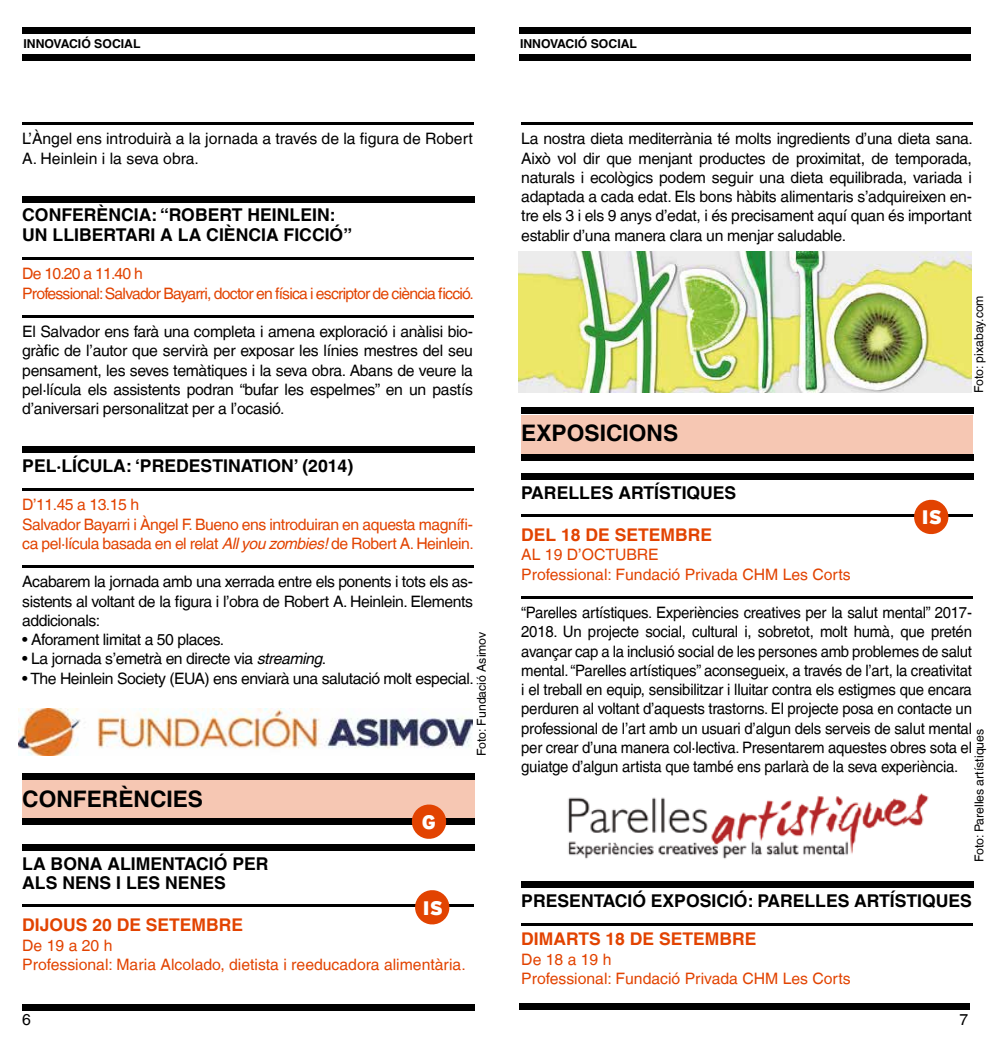
<style>
.page{position:relative;width:993px;height:1042px;background:#fff}
.page>*{position:absolute;margin:0;border:0;box-sizing:border-box;transform-origin:0 0}
.t1{font:700 22.75px "Helvetica LT";color:#000}
.t2{font:900 19.43px "Interstate Mono";color:#fff}
.t3{font:700 17.68px/19.2px "Helvetica LT";color:#000}
.t4{font:700 17.5px "Helvetica LT";color:#e24301}
.t5{font:15.75px/19.2px "Helvetica LT";letter-spacing:-.02em;color:#000;text-align:justify}
.t6{font:15.75px/19.2px "Helvetica LT";letter-spacing:-.02em;color:#000;text-align:justify;scale:.95 1}
.t7{font:15.75px/19.2px "Helvetica LT";color:#e24301}
.t8{font:15.75px/19.2px "Helvetica LT";letter-spacing:-.03em;color:#e24301}
.t9{font:15.75px/19.2px "Helvetica LT";letter-spacing:-.05em;color:#e24301}
.t10{font:15.75px/19.2px "Helvetica LT";color:#000}
.t11{font:12.25px "Helvetica LT";color:#000}
.t12{font:700 12.25px "Helvetica LT";color:#000}
.s1{font-style:italic}
</style>
<div class="page">
<div style="left:22px;top:27px;width:452px;height:6px;background:#000"></div>
<div style="left:518px;top:27px;width:452px;height:6px;background:#000"></div>
<div style="left:22px;top:54px;width:452px;height:6px;background:#000"></div>
<div style="left:518px;top:54px;width:452px;height:6px;background:#000"></div>
<div style="left:22px;top:1004px;width:452px;height:6px;background:#000"></div>
<div style="left:518px;top:1003px;width:451px;height:6px;background:#000"></div>
<div style="left:521px;top:415px;width:451px;height:43px;background:#f6c7b3"></div>
<div style="left:22px;top:777px;width:452px;height:46px;background:#f6c7b3"></div>
<hr style="left:22px;top:122px;width:451px;height:3px;background:#000">
<div style="left:22px;top:196px;width:452px;height:6px;background:#000"></div>
<hr style="left:22px;top:257px;width:451px;height:3px;background:#000">
<hr style="left:22px;top:315px;width:451px;height:3px;background:#000">
<div style="left:22px;top:446px;width:452px;height:6px;background:#000"></div>
<hr style="left:22px;top:488px;width:451px;height:3px;background:#000">
<hr style="left:22px;top:565px;width:451px;height:3px;background:#000">
<div style="left:22px;top:774px;width:452px;height:6px;background:#000"></div>
<div style="left:22px;top:818px;width:452px;height:7px;background:#000"></div>
<svg style="left:411px;top:804px;width:36px;height:35px"></svg>
<div style="left:22px;top:845px;width:452px;height:6px;background:#000"></div>
<hr style="left:22px;top:904px;width:452px;height:3px;background:#000">
<svg style="left:415px;top:890px;width:35px;height:35px"></svg>
<hr style="left:521px;top:122px;width:451px;height:3px;background:#000">
<div style="left:521px;top:408px;width:452px;height:6px;background:#000"></div>
<div style="left:521px;top:454px;width:452px;height:6px;background:#000"></div>
<div style="left:521px;top:474px;width:452px;height:6px;background:#000"></div>
<hr style="left:521px;top:514px;width:451px;height:3px;background:#000">
<svg style="left:914px;top:499px;width:35px;height:36px"></svg>
<hr style="left:521px;top:596px;width:451px;height:3px;background:#000">
<div style="left:521px;top:881px;width:452px;height:6px;background:#000"></div>
<hr style="left:521px;top:923px;width:451px;height:3px;background:#000">
<img style="left:518px;top:252px;width:452px;height:141px">
<img style="left:19px;top:708px;width:454px;height:48px">
<img style="left:568px;top:793px;width:361px;height:66px">
<p class="t12" style="left:23px;top:36px;width:119px">INNOVACIÓ SOCIAL</p>
<p class="t12" style="left:520px;top:36px;width:119px">INNOVACIÓ SOCIAL</p>
<p class="t10" style="left:22px;top:129px;width:452px">L’Àngel ens introduirà a la jornada a través de la figura de Robert<br>A. Heinlein i la seva obra.</p>
<p class="t3" style="left:22px;top:205px;width:331px">CONFERÈNCIA: “ROBERT HEINLEIN:<br>UN LLIBERTARI A LA CIÈNCIA FICCIÓ”</p>
<p class="t9" style="left:22px;top:264px;width:453px">De 10.20 a 11.40 h<br>Professional: Salvador Bayarri, doctor en física i escriptor de ciència ficció.</p>
<p class="t5" style="left:22px;top:322px;width:452px">El Salvador ens farà una completa i amena exploració i anàlisi bio&shy;gràfic de l’autor que servirà per exposar les línies mestres del seu pensament, les seves temàtiques i la seva obra. Abans de veure la pel·lícula els assistents podran “bufar les espelmes” en un pastís d’aniversari personalitzat per a l’ocasió.</p>
<p class="t3" style="left:22px;top:456px;width:332px">PEL·LÍCULA: ‘PREDESTINATION’ (2014)</p>
<p class="t8" style="left:22px;top:495px;width:453px">D’11.45 a 13.15 h<br>Salvador Bayarri i Àngel F. Bueno ens introduiran en aquesta magnífi&shy;ca pel·lícula basada en el relat <span class="s1">All you zombies!</span> de Robert A. Heinlein.</p>
<p class="t5" style="left:22px;top:572px;width:452px">Acabarem la jornada amb una xerrada entre els ponents i tots els as&shy;sistents al voltant de la figura i l’obra de Robert A. Heinlein. Elements addicionals:</p>
<p class="t5" style="left:22px;top:630px;width:203px">• Aforament limitat a 50 places.</p>
<p class="t5" style="left:22px;top:649px;width:305px">• La jornada s’emetrà en directe via <span class="s1">streaming</span>.</p>
<p class="t5" style="left:22px;top:668px;width:453px">• The Heinlein Society (EUA) ens enviarà una salutació molt especial.</p>
<p class="t11" style="left:474px;top:756px;width:126px;rotate:-90deg">Foto: Fundació Asimov</p>
<h1 class="t1" style="left:22px;top:785px;width:182px">CONFERÈNCIES</h1>
<p class="t3" style="left:22px;top:854px;width:248px">LA BONA ALIMENTACIÓ PER<br>ALS NENS I LES NENES</p>
<p class="t2" style="left:422px;top:811px;width:16px">G</p>
<p class="t2" style="left:422px;top:897px;width:22px">IS</p>
<p class="t4" style="left:22px;top:914px;width:222px">DIJOUS 20 DE SETEMBRE</p>
<p class="t7" style="left:22px;top:935px;width:445px">De 19 a 20 h<br>Professional: Maria Alcolado, dietista i reeducadora alimentària.</p>
<p class="t5" style="left:521px;top:129px;width:453px">La nostra dieta mediterrània té molts ingredients d’una dieta sana.<br>Això vol dir que menjant productes de proximitat, de temporada, naturals i ecològics podem seguir una dieta equilibrada, variada i adaptada a cada edat. Els bons hàbits alimentaris s’adquireixen en&shy;tre els 3 i els 9 anys d’edat, i és precisament aquí quan és important establir d’una manera clara un menjar saludable.</p>
<h1 class="t1" style="left:521px;top:419px;width:158px">EXPOSICIONS</h1>
<p class="t3" style="left:521px;top:483px;width:216px">PARELLES ARTÍSTIQUES</p>
<p class="t11" style="left:971px;top:393px;width:99px;rotate:-90deg">Foto: pixabay.com</p>
<p class="t2" style="left:921px;top:506px;width:22px">IS</p>
<p class="t4" style="left:521px;top:524px;width:192px">DEL 18 DE SETEMBRE</p>
<p class="t7" style="left:521px;top:545px;width:331px">AL 19 D’OCTUBRE<br>Professional: Fundació Privada CHM Les Corts</p>
<p class="t6" style="left:521px;top:603px;width:476px">“Parelles artístiques. Experiències creatives per la salut mental” 2017- 2018. Un projecte social, cultural i, sobretot, molt humà, que pretén avançar cap a la inclusió social de les persones amb problemes de salut mental. “Parelles artístiques” aconsegueix, a través de l’art, la creativitat i el treball en equip, sensibilitzar i lluitar contra els estigmes que encara perduren al voltant d’aquests trastorns. El projecte posa en contacte un professional de l’art amb un usuari d’algun dels serveis de salut mental per crear d’una manera col·lectiva. Presentarem aquestes obres sota el guiatge d’algun artista que també ens parlarà de la seva experiència.</p>
<p class="t11" style="left:971px;top:862px;width:135px;rotate:-90deg">Foto: Parelles artístiques</p>
<p class="t3" style="left:521px;top:891px;width:452px">PRESENTACIÓ EXPOSICIÓ: PARELLES ARTÍSTIQUES</p>
<p class="t4" style="left:521px;top:928px;width:236px">DIMARTS 18 DE SETEMBRE</p>
<p class="t7" style="left:521px;top:949px;width:331px">De 18 a 19 h<br>Professional: Fundació Privada CHM Les Corts</p>
<p class="t5" style="left:22px;top:1009px;width:10px">6</p>
<p class="t5" style="left:959px;top:1009px;width:10px">7</p>
</div>
